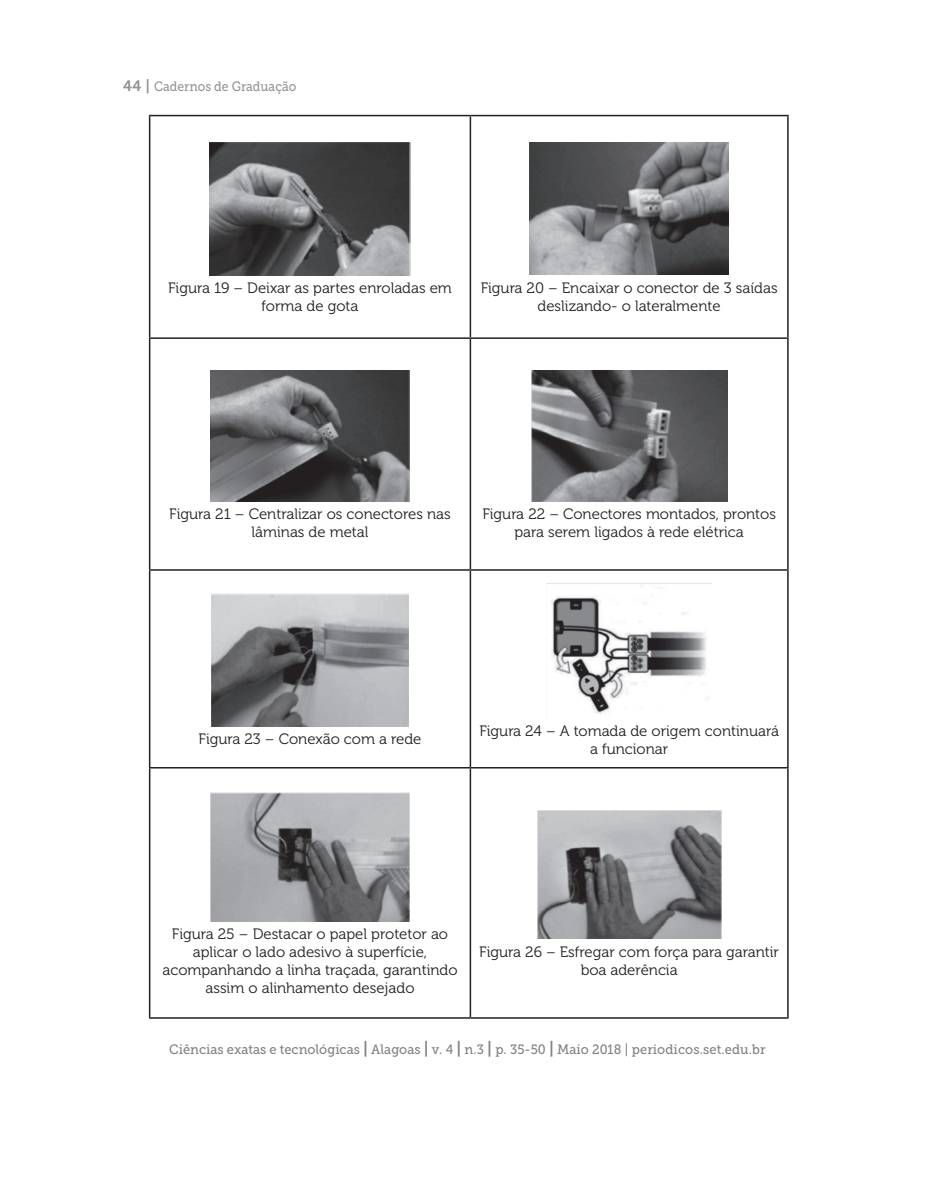
<style>
.page{position:relative;width:936px;height:1191px;background:#fff}
.page>*{position:absolute;margin:0;border:0;box-sizing:border-box;transform-origin:0 0}
.t1{font:15px/18px "Museo 300";color:#231f20;text-align:center}
.t2{font:13.5px "Museo Slab 500";color:#808285;scale:.95 1}
.t3{font:13.5px "Museo Slab 500";color:#939598;scale:.9 1}
.s1{font-family:"Museo 700";font-size:15px}
.s2{font-family:"Museo 700";font-size:16.5px}
</style>
<div class="page">
<hr style="left:149px;top:115px;width:321px;height:1px;background:#231f20">
<hr style="left:149px;top:116px;width:1px;height:221px;background:#231f20">
<hr style="left:470px;top:115px;width:318px;height:1px;background:#231f20">
<hr style="left:469px;top:116px;width:2px;height:221px;background:#231f20">
<hr style="left:787px;top:116px;width:1px;height:221px;background:#231f20">
<hr style="left:149px;top:337px;width:321px;height:2px;background:#231f20">
<hr style="left:149px;top:339px;width:1px;height:230px;background:#231f20">
<hr style="left:470px;top:337px;width:318px;height:2px;background:#231f20">
<hr style="left:469px;top:339px;width:2px;height:230px;background:#231f20">
<hr style="left:787px;top:339px;width:1px;height:230px;background:#231f20">
<hr style="left:149px;top:569px;width:321px;height:2px;background:#231f20">
<hr style="left:149px;top:571px;width:1px;height:196px;background:#231f20">
<hr style="left:470px;top:569px;width:318px;height:2px;background:#231f20">
<hr style="left:469px;top:571px;width:2px;height:196px;background:#231f20">
<hr style="left:787px;top:571px;width:1px;height:196px;background:#231f20">
<hr style="left:149px;top:767px;width:321px;height:1px;background:#231f20">
<hr style="left:149px;top:768px;width:1px;height:249px;background:#231f20">
<hr style="left:470px;top:767px;width:318px;height:1px;background:#231f20">
<hr style="left:469px;top:768px;width:2px;height:249px;background:#231f20">
<hr style="left:787px;top:768px;width:1px;height:249px;background:#231f20">
<hr style="left:149px;top:1017px;width:321px;height:1px;background:#231f20">
<hr style="left:470px;top:1017px;width:318px;height:1px;background:#231f20">
<img style="left:209px;top:142px;width:201px;height:133px">
<img style="left:529px;top:143px;width:199px;height:132px">
<img style="left:211px;top:371px;width:198px;height:130px">
<img style="left:531px;top:371px;width:196px;height:130px">
<img style="left:211px;top:593px;width:197px;height:133px">
<img style="left:551px;top:586px;width:157px;height:128px">
<img style="left:211px;top:792px;width:198px;height:129px">
<img style="left:537px;top:811px;width:184px;height:128px">
<p class="t3" style="left:123px;top:79px;width:194px"><span class="s1">44 |</span> Cadernos de Graduação</p>
<p class="t1" style="left:168px;top:279px;width:285px">Figura 19 – Deixar as partes enroladas em forma de gota</p>
<p class="t1" style="left:480px;top:279px;width:298px">Figura 20 – Encaixar o conector de 3 saídas deslizando- o lateralmente</p>
<p class="t1" style="left:169px;top:505px;width:283px">Figura 21 – Centralizar os conectores nas lâminas de metal</p>
<p class="t1" style="left:482px;top:505px;width:295px">Figura 22 – Conectores montados, prontos para serem ligados à rede elétrica</p>
<p class="t1" style="left:198px;top:730px;width:224px">Figura 23 – Conexão com a rede</p>
<p class="t1" style="left:479px;top:722px;width:301px">Figura 24 – A tomada de origem continuará a funcionar</p>
<p class="t1" style="left:162px;top:925px;width:296px">Figura 25 – Destacar o papel protetor ao aplicar o lado adesivo à superfície, acompanhando a linha traçada, garantindo assim o alinhamento desejado</p>
<p class="t1" style="left:479px;top:943px;width:301px">Figura 26 – Esfregar com força para garantir boa aderência</p>
<p class="t2" style="left:169px;top:1041px;width:629px">Ciências exatas e tecnológicas <span class="s2">|</span> Alagoas <span class="s2">|</span> v. 4 <span class="s2">|</span> n.3 <span class="s2">|</span> p. 35-50 <span class="s2">|</span> Maio 2018 | periodicos.set.edu.br</p>
</div>
